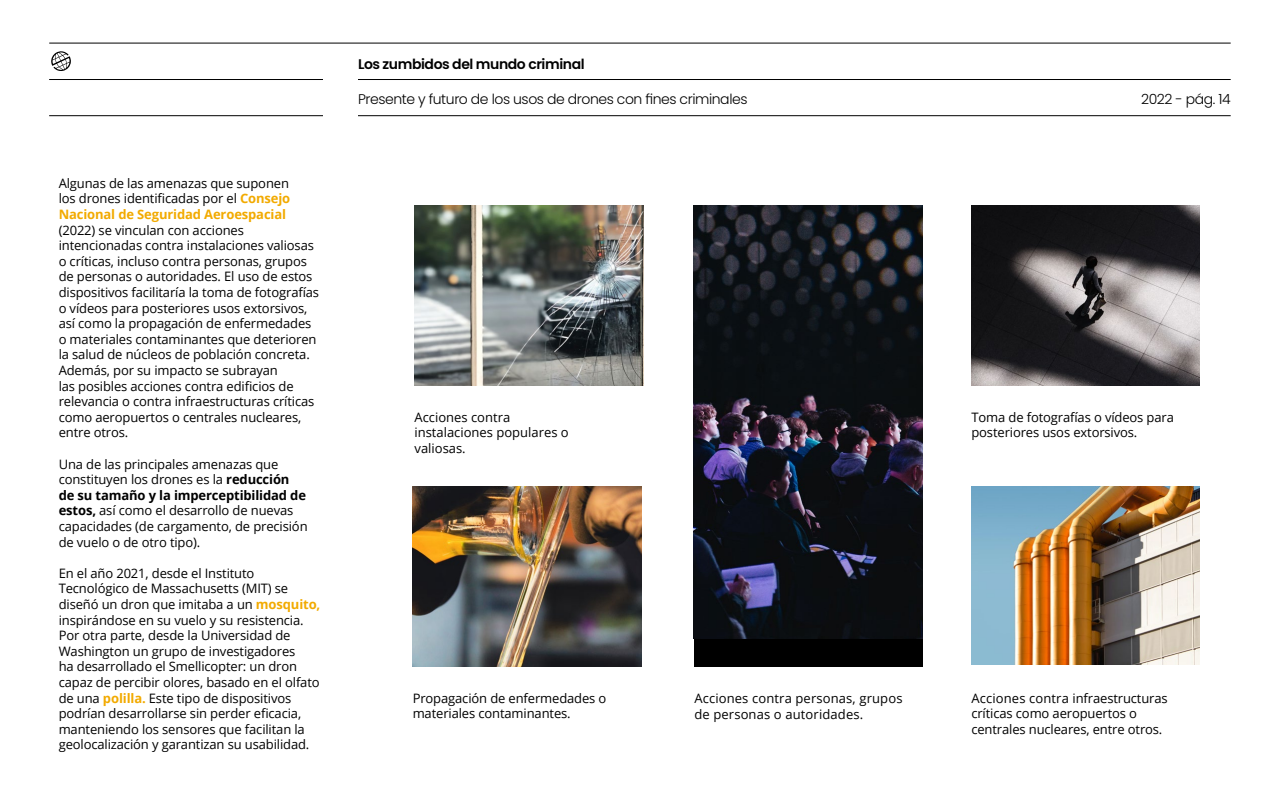
<style>
.page{position:relative;width:1280px;height:800px;background:#fff}
.page>*{position:absolute;margin:0;border:0;box-sizing:border-box;transform-origin:0 0}
.t1{font:300 14px "Poppins";letter-spacing:-.03em;color:#000}
.t2{font:600 14px "Poppins";letter-spacing:-.03em;color:#000}
.t3{font:13px/15.6px "Open Sans";letter-spacing:-.01em;color:#000}
.t4{font:13px/15.6px "Open Sans";letter-spacing:.01em;color:#000}
.s1{font-weight:700;color:#f2aa00}
.s2{font-weight:700}
</style>
<div class="page">
<svg style="left:51px;top:51px;width:20px;height:20px"></svg>
<hr style="left:49px;top:43px;width:1182px;height:1px;background:#000">
<hr style="left:49px;top:79px;width:274px;height:1px;background:#000">
<hr style="left:49px;top:115px;width:274px;height:1px;background:#000">
<hr style="left:358px;top:79px;width:873px;height:1px;background:#000">
<hr style="left:358px;top:115px;width:873px;height:1px;background:#000">
<img style="left:415px;top:205px;width:228px;height:180px">
<div style="left:694px;top:639px;width:228px;height:28px;background:#000"></div>
<img style="left:694px;top:205px;width:228px;height:434px">
<img style="left:971px;top:205px;width:229px;height:180px">
<img style="left:413px;top:486px;width:228px;height:180px">
<img style="left:971px;top:486px;width:229px;height:178px">
<p class="t3" style="left:59px;top:175px;width:233px;text-align:justify">Algunas de las amenazas que suponen los drones identificadas por el <span class="s1">Consejo Nacional de Seguridad Aeroespacial</span></p>
<p class="t3" style="left:59px;top:222px;width:262px">(2022) se vinculan con acciones intencionadas contra instalaciones valiosas o críticas, incluso contra personas, grupos de personas o autoridades. El uso de estos dispositivos facilitaría la toma de fotografías o vídeos para posteriores usos extorsivos, así como la propagación de enfermedades o materiales contaminantes que deterioren la salud de núcleos de población concreta.<br>Además, por su impacto se subrayan<br>las posibles acciones contra edificios de relevancia o contra infraestructuras críticas como aeropuertos o centrales nucleares, entre otros.</p>
<p class="t3" style="left:59px;top:456px;width:251px">Una de las principales amenazas que constituyen los drones es la <span class="s2">reducción de su tamaño y la imperceptibilidad de estos,</span> así como el desarrollo de nuevas capacidades (de cargamento, de precisión de vuelo o de otro tipo).</p>
<p class="t3" style="left:59px;top:565px;width:263px">En el año 2021, desde el Instituto Tecnológico de Massachusetts (MIT) se diseñó un dron que imitaba a un <span class="s1">mosquito, </span>inspirándose en su vuelo y su resistencia.<br>Por otra parte, desde la Universidad de Washington un grupo de investigadores<br>ha desarrollado el Smellicopter: un dron capaz de percibir olores, basado en el olfato de una <span class="s1">polilla.</span> Este tipo de dispositivos podrían desarrollarse sin perder eficacia, manteniendo los sensores que facilitan la geolocalización y garantizan su usabilidad.</p>
<p class="t2" style="left:358px;top:56px;width:228px">Los zumbidos del mundo criminal</p>
<p class="t1" style="left:358px;top:91px;width:391px">Presente y futuro de los usos de drones con fines criminales</p>
<p class="t1" style="left:1141px;top:91px;width:91px">2022 - pág. 14</p>
<p class="t3" style="left:415px;top:409px;width:156px">Acciones contra instalaciones populares o valiosas.</p>
<p class="t3" style="left:971px;top:409px;width:204px">Toma de fotografías o vídeos para posteriores usos extorsivos.</p>
<p class="t3" style="left:413px;top:690px;width:195px">Propagación de enfermedades o materiales contaminantes.</p>
<p class="t4" style="left:694px;top:691px;width:210px">Acciones contra personas, grupos de personas o autoridades.</p>
<p class="t3" style="left:971px;top:690px;width:198px">Acciones contra infraestructuras críticas como aeropuertos o centrales nucleares, entre otros.</p>
</div>
